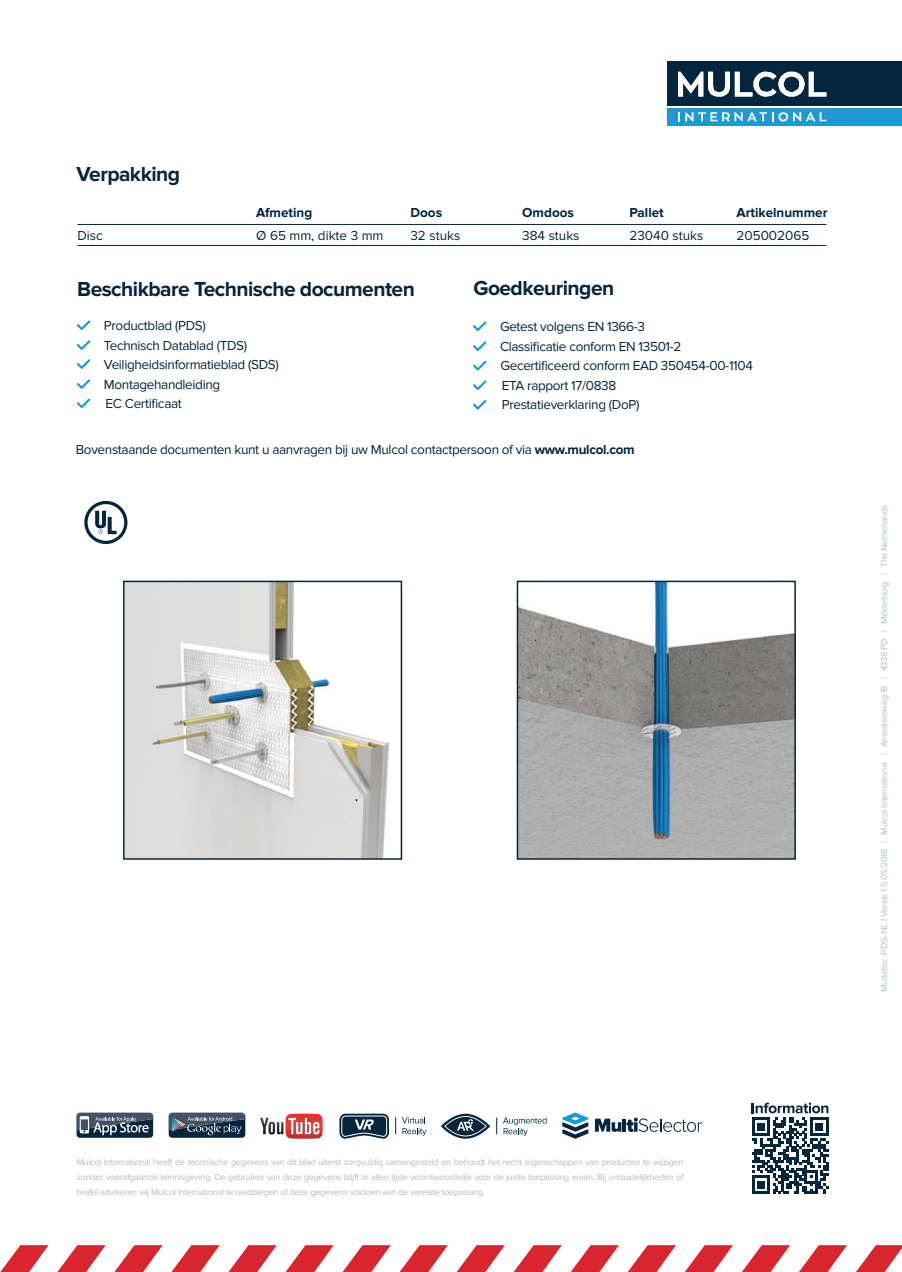
<style>
.page{position:relative;width:902px;height:1272px;background:#fff}
.page>*{position:absolute;margin:0;border:0;box-sizing:border-box;transform-origin:0 0}
.t1{font:700 21px "Proxima Nova";letter-spacing:-.025em;color:#03253d}
.t2{font:13.5px/19.5px "Proxima Nova";letter-spacing:-.025em;color:#03253d}
.t3{font:13.5px "Proxima Nova";color:#03253d}
.t4{font:700 13.5px "Proxima Nova";color:#03253d}
.t5{font:9px/15px "Proxima Nova";letter-spacing:-.025em;color:#b1bec4;text-align:justify}
.s1{font-weight:700}
</style>
<div class="page">
<svg style="left:77px;top:320px;width:13px;height:10px"></svg>
<svg style="left:77px;top:340px;width:13px;height:10px"></svg>
<svg style="left:77px;top:359px;width:13px;height:10px"></svg>
<svg style="left:77px;top:379px;width:13px;height:10px"></svg>
<svg style="left:77px;top:398px;width:13px;height:10px"></svg>
<svg style="left:473px;top:321px;width:13px;height:10px"></svg>
<svg style="left:473px;top:341px;width:13px;height:10px"></svg>
<svg style="left:473px;top:361px;width:13px;height:9px"></svg>
<svg style="left:473px;top:380px;width:13px;height:10px"></svg>
<svg style="left:473px;top:400px;width:13px;height:9px"></svg>
<div style="left:667px;top:62px;width:234px;height:44px;background:#03253d"></div>
<div style="left:667px;top:108px;width:234px;height:18px;background:#1d99d6"></div>
<svg style="left:678px;top:72px;width:148px;height:24px"></svg>
<svg style="left:678px;top:112px;width:148px;height:10px"></svg>
<hr style="left:77px;top:245px;width:749px;height:1px;background:#03253d">
<hr style="left:77px;top:224px;width:749px;height:1px;background:#03253d">
<svg style="left:856px;top:1245px;width:45px;height:26px"></svg>
<svg style="left:799px;top:1245px;width:48px;height:26px"></svg>
<svg style="left:742px;top:1245px;width:48px;height:26px"></svg>
<svg style="left:685px;top:1245px;width:48px;height:26px"></svg>
<svg style="left:628px;top:1245px;width:48px;height:26px"></svg>
<svg style="left:571px;top:1245px;width:48px;height:26px"></svg>
<svg style="left:514px;top:1245px;width:48px;height:26px"></svg>
<svg style="left:457px;top:1245px;width:48px;height:26px"></svg>
<svg style="left:400px;top:1245px;width:48px;height:26px"></svg>
<svg style="left:343px;top:1245px;width:48px;height:26px"></svg>
<svg style="left:286px;top:1245px;width:48px;height:26px"></svg>
<svg style="left:229px;top:1245px;width:48px;height:26px"></svg>
<svg style="left:172px;top:1245px;width:48px;height:26px"></svg>
<svg style="left:115px;top:1245px;width:48px;height:26px"></svg>
<svg style="left:58px;top:1245px;width:48px;height:26px"></svg>
<svg style="left:1px;top:1245px;width:48px;height:26px"></svg>
<svg style="left:751px;top:1102px;width:77px;height:91px"></svg>
<img style="left:519px;top:583px;width:273px;height:273px">
<img style="left:126px;top:583px;width:264px;height:273px">
<svg style="left:84px;top:501px;width:43px;height:43px"></svg>
<div style="left:123px;top:580px;width:279px;height:279px;border:2px solid #07243b"></div>
<div style="left:516px;top:580px;width:279px;height:279px;border:2px solid #07243b"></div>
<div style="left:77px;top:1112px;width:76px;height:25px;background:#03253d;border-radius:3px"></div>
<svg style="left:77px;top:1112px;width:76px;height:23px"></svg>
<div style="left:169px;top:1112px;width:76px;height:25px;background:#03253d;border-radius:3px"></div>
<svg style="left:169px;top:1112px;width:76px;height:23px"></svg>
<svg style="left:260px;top:1113px;width:62px;height:25px"></svg>
<svg style="left:339px;top:1113px;width:50px;height:26px"></svg>
<svg style="left:402px;top:1117px;width:24px;height:18px"></svg>
<svg style="left:395px;top:1117px;width:1px;height:16px"></svg>
<svg style="left:441px;top:1113px;width:49px;height:25px"></svg>
<svg style="left:444px;top:1115px;width:42px;height:21px"></svg>
<svg style="left:445px;top:1116px;width:40px;height:19px"></svg>
<svg style="left:457px;top:1119px;width:17px;height:11px"></svg>
<svg style="left:503px;top:1117px;width:43px;height:18px"></svg>
<svg style="left:496px;top:1117px;width:1px;height:17px"></svg>
<svg style="left:562px;top:1112px;width:26px;height:26px"></svg>
<svg style="left:595px;top:1117px;width:107px;height:14px"></svg>
<h1 class="t1" style="left:77px;top:162px;width:105px">Verpakking</h1>
<h2 class="t2" style="left:77px;top:226px;width:27px">Disc</h2>
<h2 class="t4" style="left:256px;top:205px;width:58px">Afmeting</h2>
<h2 class="t3" style="left:256px;top:227px;width:129px">Ø 65 mm, dikte 3 mm</h2>
<h2 class="t4" style="left:410px;top:205px;width:33px">Doos</h2>
<h2 class="t2" style="left:410px;top:226px;width:51px">32 stuks</h2>
<h2 class="t4" style="left:522px;top:205px;width:53px">Omdoos</h2>
<h2 class="t3" style="left:522px;top:227px;width:59px">384 stuks</h2>
<h2 class="t4" style="left:629px;top:205px;width:36px">Pallet</h2>
<h2 class="t3" style="left:629px;top:227px;width:75px">23040 stuks</h2>
<h2 class="t4" style="left:736px;top:205px;width:93px">Artikelnummer</h2>
<h2 class="t3" style="left:736px;top:227px;width:74px">205002065</h2>
<h1 class="t1" style="left:77px;top:277px;width:339px">Beschikbare Technische documenten</h1>
<h2 class="t2" style="left:104px;top:316px;width:176px">Productblad (PDS)<br>Technisch Datablad (TDS)<br>Veiligheidsinformatieblad (SDS)<br>Montagehandleiding<br>EC Certificaat</h2>
<h1 class="t1" style="left:473px;top:276px;width:142px">Goedkeuringen</h1>
<h2 class="t2" style="left:500px;top:317px;width:254px">Getest volgens EN 1366-3<br>Classificatie conform EN 13501-2<br>Gecertificeerd conform EAD 350454-00-1104<br>ETA rapport 17/0838<br>Prestatieverklaring (DoP)</h2>
<h2 class="t2" style="left:76px;top:439px;width:560px">Bovenstaande documenten kunt u aanvragen bij uw Mulcol contactpersoon of via <span class="s1">www.mulcol.com</span></h2>
<p class="t5" style="left:876px;top:991px;width:488px;rotate:-90deg">Multidisc -PDS- NL I Versie 1.5 05/2018 | Mulcol International | Arnesteinweg 18 | 4338 PD | Middelburg | The Netherlands</p>
<p class="t5" style="left:77px;top:1154px;width:608px">Mulcol International heeft de technische gegevens van dit blad uiterst zorgvuldig samengesteld en behoudt het recht eigenschappen van producten te wijzigen zonder voorafgaande kennisgeving. De gebruiker van deze gegevens blijft te allen tijde verantwoordelijk voor de juiste toepassing ervan. Bij onduidelijkheden of twijfel adviseren wij Mulcol International te raadplegen of deze gegevens voldoen aan de vereiste toepassing.</p>
</div>
